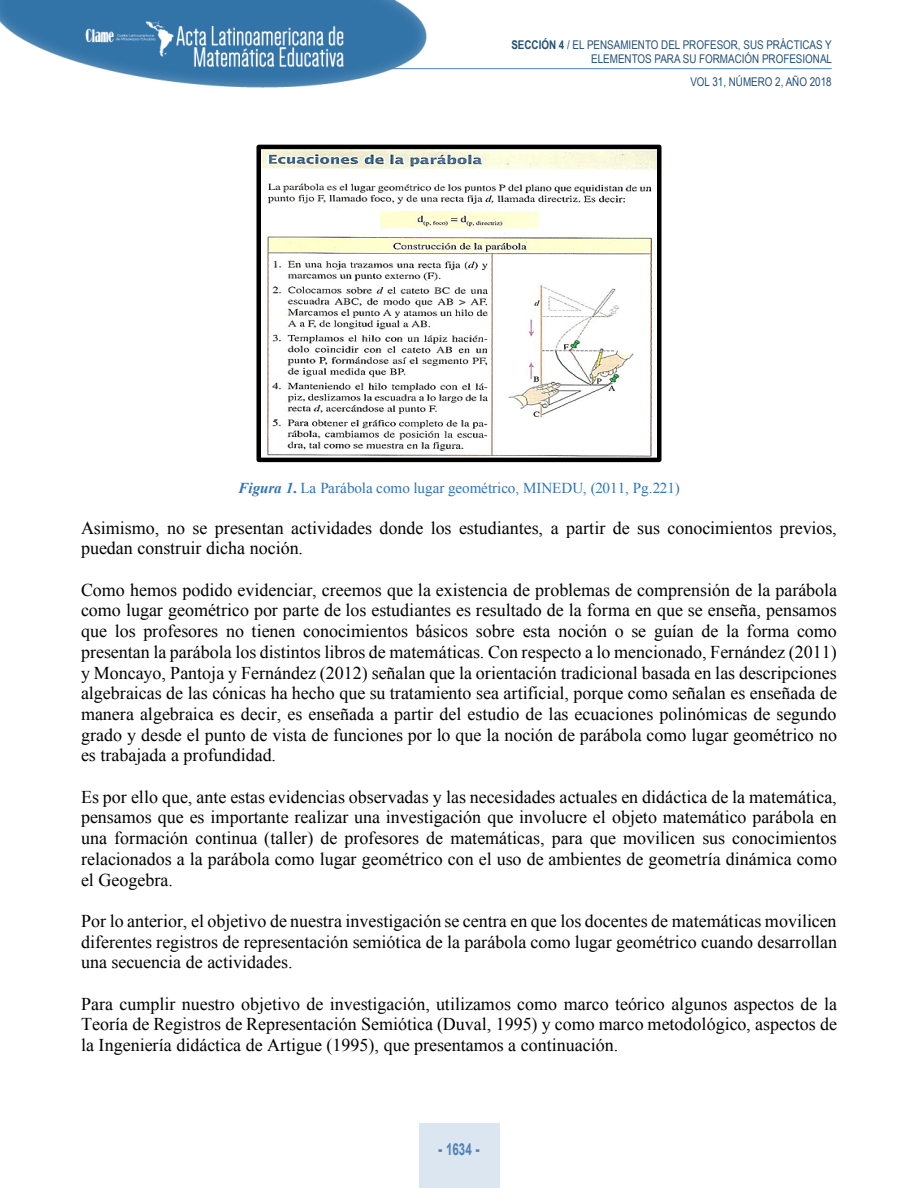
<style>
.page{position:relative;width:918px;height:1188px;background:#fff}
.page>*{position:absolute;margin:0;border:0;box-sizing:border-box;transform-origin:0 0}
.t1{font:18px/20.7px "Times New Roman";color:#000;text-align:justify}
.t2{font:700 16.5px "Arial";color:#4f80b4;scale:.7 1}
.t3{font:15.15px "Times New Roman";color:#2e74b5}
.t4{font:12px/14.4px "Arial Narrow";color:#214f77;text-align:right}
.s1{font-weight:700}
.s2{font-weight:700;font-style:italic}
.s3{font-weight:900}
</style>
<div class="page">
<img style="left:0;top:0;width:435px;height:88px">
<hr style="left:389px;top:68px;width:443px;height:1px;background:#4f80b4">
<div style="left:419px;top:1123px;width:80px;height:65px;background:#dce6f0"></div>
<img style="left:262px;top:150px;width:395px;height:307px">
<div style="left:256px;top:145px;width:406px;height:317px;border:4px solid #000"></div>
<p class="t4" style="left:511px;top:37px;width:322px"><span class="s1">SECCIÓN 4</span> / EL PENSAMIENTO DEL PROFESOR, SUS PRÁCTICAS Y<br>ELEMENTOS PARA SU FORMACIÓN PROFESIONAL</p>
<p class="t4" style="left:690px;top:75px;width:143px">VOL 31, NÚMERO 2, AÑO 2018</p>
<p class="t3" style="left:238px;top:480px;width:443px"><span class="s2">Figura 1</span><span class="s1">.</span> La Parábola como lugar geométrico, MINEDU, (2011, Pg.221)</p>
<p class="t1" style="left:81px;top:517px;width:757px">Asimismo, no se presentan actividades donde los estudiantes, a partir de sus conocimientos previos, puedan construir dicha noción.</p>
<p class="t1" style="left:81px;top:579px;width:758px">Como hemos podido evidenciar, creemos que la existencia de problemas de comprensión de la parábola como lugar geométrico por parte de los estudiantes es resultado de la forma en que se enseña, pensamos que los profesores no tienen conocimientos básicos sobre esta noción o se guían de la forma como presentan la parábola los distintos libros de matemáticas. Con respecto a lo mencionado, Fernández (2011) y Moncayo, Pantoja y Fernández (2012) señalan que la orientación tradicional basada en las descripciones algebraicas de las cónicas ha hecho que su tratamiento sea artificial, porque como señalan es enseñada de manera algebraica es decir, es enseñada a partir del estudio de las ecuaciones polinómicas de segundo grado y desde el punto de vista de funciones por lo que la noción de parábola como lugar geométrico no es trabajada a profundidad.</p>
<p class="t1" style="left:81px;top:786px;width:758px">Es por ello que, ante estas evidencias observadas y las necesidades actuales en didáctica de la matemática, pensamos que es importante realizar una investigación que involucre el objeto matemático parábola en una formación continua (taller) de profesores de matemáticas, para que movilicen sus conocimientos relacionados a la parábola como lugar geométrico con el uso de ambientes de geometría dinámica como el Geogebra.</p>
<p class="t1" style="left:81px;top:911px;width:757px">Por lo anterior, el objetivo de nuestra investigación se centra en que los docentes de matemáticas movilicen diferentes registros de representación semiótica de la parábola como lugar geométrico cuando desarrollan una secuencia de actividades.</p>
<p class="t1" style="left:81px;top:993px;width:758px">Para cumplir nuestro objetivo de investigación, utilizamos como marco teórico algunos aspectos de la Teoría de Registros de Representación Semiótica (Duval, 1995) y como marco metodológico, aspectos de la Ingeniería didáctica de Artigue (1995), que presentamos a continuación.</p>
<p class="t2" style="left:438px;top:1140px;width:60px"><span class="s3">-</span> 1634 <span class="s3">-</span></p>
</div>
